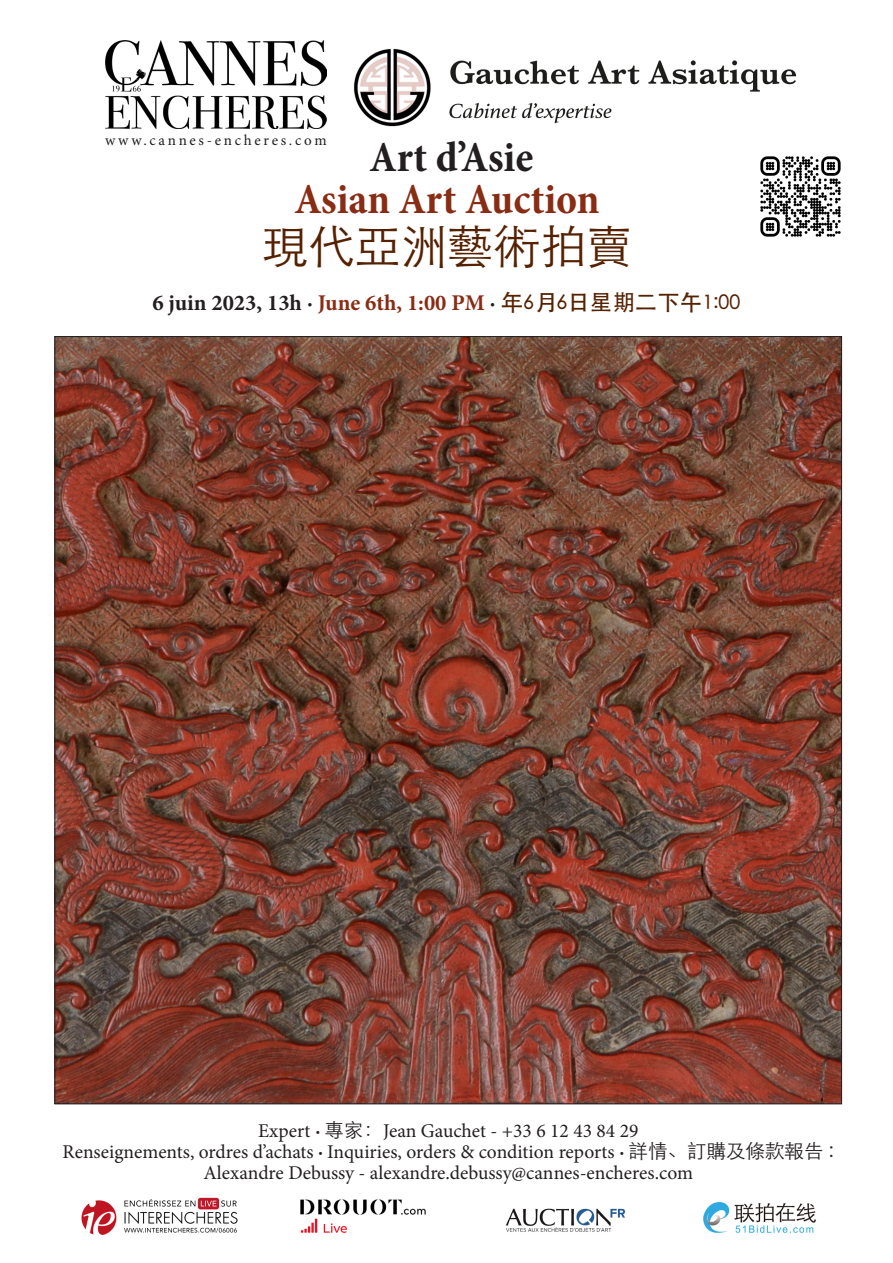
<style>
.page{position:relative;width:893px;height:1263px;background:#fff}
.page>*{position:absolute;margin:0;border:0;box-sizing:border-box;transform-origin:0 0}
.t1{font:300 46.2px "ST Heiti SC";color:#552100}
.t2{font:700 condensed 43.35px "Minion Pro";letter-spacing:-.005em;color:#892c14}
.t3{font:700 condensed 43.35px "Minion Pro";letter-spacing:-.005em;color:#231f20}
.t4{font:700 22.5px "Minion Pro";color:#231f20}
.t5{font:19.5px/21px "Minion Pro";color:#231f20;text-align:center}
.t6{font:15px "Minion Pro";letter-spacing:.18em;color:#231f20}
.s1{color:#892c14}
.s2{font-family:"ST Heiti SC";font-weight:500;color:#552100}
.s3{font-family:"ST Heiti SC";font-weight:500;font-size:19.5px;color:#552100}
.s4{font-weight:700}
.s5{font-family:"ST Heiti SC";font-weight:300}
</style>
<div class="page">
<img style="left:57px;top:338px;width:783px;height:764px">
<img style="left:105px;top:40px;width:222px;height:88px">
<img style="left:354px;top:48px;width:443px;height:79px">
<img style="left:703px;top:1201px;width:113px;height:32px">
<img style="left:81px;top:1197px;width:157px;height:38px">
<img style="left:300px;top:1199px;width:126px;height:34px">
<img style="left:505px;top:1208px;width:121px;height:24px">
<img style="left:760px;top:156px;width:81px;height:81px">
<p class="t6" style="left:105px;top:130px;width:223px">www.cannes-encheres.com</p>
<p class="t3" style="left:369px;top:128px;width:165px">Art d’Asie</p>
<p class="t2" style="left:294px;top:169px;width:307px">Asian Art Auction</p>
<p class="t1" style="left:262px;top:206px;width:372px">現代亞洲藝術拍賣</p>
<p class="t4" style="left:152px;top:286px;width:589px">6 juin 2023, 13h ∙ <span class="s1">June 6th, 1:00 PM</span> ∙ <span class="s2">年</span><span class="s3">6</span><span class="s2">月</span><span class="s3">6</span><span class="s2">日星期二下午</span><span class="s3">1:00</span></p>
<p class="t5" style="left:258px;top:1120px;width:382px">Expert <span class="s4">∙</span> <span class="s5">專家：</span>Jean Gauchet - +33 6 12 43 84 29</p>
<p class="t5" style="left:63px;top:1141px;width:773px">Renseignements, ordres d’achats <span class="s4">∙</span> Inquiries, orders &amp; condition reports <span class="s4">∙</span> <span class="s5">詳情、訂購及條款報告 :<br></span>Alexandre Debussy - alexandre.debussy@cannes-encheres.com</p>
</div>
